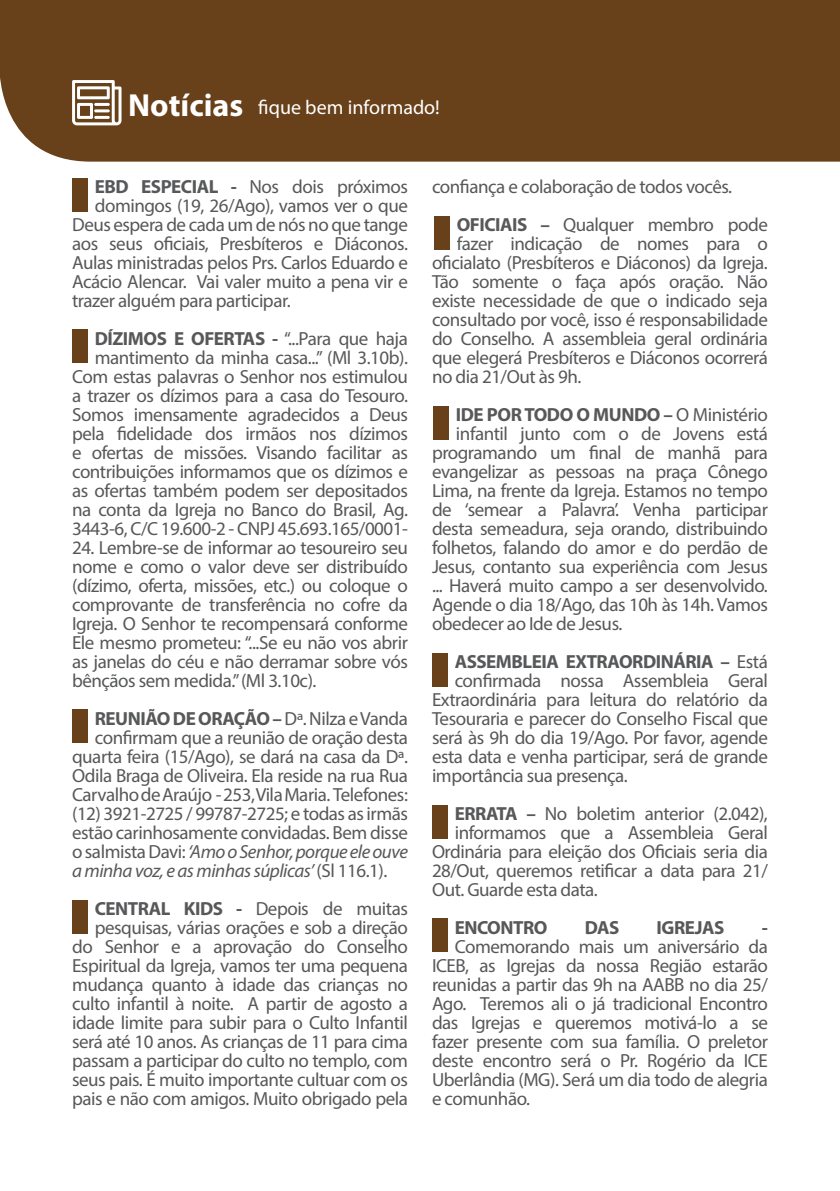
<style>
.page{position:relative;width:840px;height:1191px;background:#fff}
.page>*{position:absolute;margin:0;border:0;box-sizing:border-box;transform-origin:0 0}
.t1{font:700 32px "Myriad Pro";color:#fff}
.t2{font:20px "Myriad Pro";color:#fff}
.t3{font:19px/19px "Myriad Pro";letter-spacing:-.025em;color:#57585a;text-align:right}
.t4{font:700 19px "Myriad Pro";letter-spacing:-.025em;color:#57585a}
.t5{font:italic 19px "Myriad Pro";letter-spacing:-.025em;color:#57585a}
.s1{font-weight:700}
.s2{font-weight:400}
.s3{font-style:normal}
</style>
<div class="page">
<div style="left:0;top:0;width:839px;height:162px;background:#68401a"></div>
<svg style="left:72px;top:80px;width:49px;height:45px"></svg>
<hr style="left:94px;top:103px;width:16px;height:3px;background:#fff">
<hr style="left:94px;top:116px;width:16px;height:3px;background:#fff">
<hr style="left:94px;top:109px;width:16px;height:3px;background:#fff">
<div style="left:72px;top:178px;width:16px;height:34px;background:#68401a"></div>
<div style="left:72px;top:329px;width:16px;height:34px;background:#68401a"></div>
<div style="left:433px;top:406px;width:16px;height:33px;background:#68401a"></div>
<div style="left:434px;top:216px;width:15px;height:33px;background:#68401a"></div>
<div style="left:72px;top:709px;width:16px;height:34px;background:#68401a"></div>
<div style="left:72px;top:900px;width:16px;height:34px;background:#68401a"></div>
<div style="left:432px;top:653px;width:15px;height:34px;background:#68401a"></div>
<div style="left:432px;top:805px;width:15px;height:34px;background:#68401a"></div>
<div style="left:432px;top:918px;width:15px;height:34px;background:#68401a"></div>
<p class="t1" style="left:128px;top:84px;width:116px">Notícias</p>
<p class="t2" style="left:258px;top:95px;width:183px">fique bem informado!</p>
<p class="t3" style="left:95px;top:177px;width:314px"><span class="s1">EBD ESPECIAL -</span> Nos dois próximos</p>
<p class="t3" style="left:95px;top:196px;width:314px">domingos (19, 26/Ago), vamos ver o que</p>
<p class="t3" style="left:72px;top:215px;width:337px">Deus espera de cada um de nós no que tange</p>
<p class="t3" style="left:72px;top:234px;width:337px">aos seus oficiais, Presbíteros e Diáconos.</p>
<p class="t3" style="left:72px;top:253px;width:337px">Aulas ministradas pelos Prs. Carlos Eduardo e</p>
<p class="t3" style="left:72px;top:272px;width:337px">Acácio Alencar. Vai valer muito a pena vir e</p>
<p class="t3" style="left:72px;top:291px;width:220px">trazer alguém para participar.</p>
<p class="t3" style="left:72px;top:329px;width:337px"><span class="s1">DÍZIMOS E OFERTAS -</span> “...Para que haja mantimento da minha casa...” (Ml 3.10b).<br>Com estas palavras o Senhor nos estimulou a trazer os dízimos para a casa do Tesouro.<br>Somos imensamente agradecidos a Deus pela fidelidade dos irmãos nos dízimos e ofertas de missões. Visando facilitar as contribuições informamos que os dízimos e as ofertas também podem ser depositados na conta da Igreja no Banco do Brasil, Ag.<br>3443-6, C/C 19.600-2 - CNPJ 45.693.165/0001-</p>
<p class="t3" style="left:72px;top:538px;width:337px;text-align:justify">24. Lembre-se de informar ao tesoureiro seu nome e como o valor deve ser distribuído (dízimo, oferta, missões, etc.) ou coloque o comprovante de transferência no cofre da Igreja. O Senhor te recompensará conforme Ele mesmo prometeu: “...Se eu não vos abrir as janelas do céu e não derramar sobre vós bênçãos sem medida.” (Ml 3.10c).</p>
<p class="t4" style="left:95px;top:706px;width:314px">REUNIÃO DE ORAÇÃO – <span class="s2">Dª. Nilza e Vanda</span></p>
<p class="t3" style="left:95px;top:728px;width:314px">confirmam que a reunião de oração desta</p>
<p class="t3" style="left:72px;top:747px;width:337px">quarta feira (15/Ago), se dará na casa da Dª.</p>
<p class="t3" style="left:72px;top:766px;width:337px">Odila Braga de Oliveira. Ela reside na rua Rua</p>
<p class="t3" style="left:72px;top:785px;width:337px">Carvalho de Araújo - 253, Vila Maria. Telefones:</p>
<p class="t3" style="left:72px;top:804px;width:337px">(12) 3921-2725 / 99787-2725; e todas as irmãs</p>
<p class="t3" style="left:72px;top:823px;width:337px">estão carinhosamente convidadas. Bem disse</p>
<p class="t5" style="left:72px;top:840px;width:337px"><span class="s3">o salmista Davi:</span> ‘Amo o Senhor, porque ele ouve</p>
<p class="t5" style="left:72px;top:859px;width:317px">a minha voz, e as minhas súplicas’ <span class="s3">(Sl 116.1).</span></p>
<p class="t3" style="left:72px;top:899px;width:337px"><span class="s1">CENTRAL KIDS -</span> Depois de muitas pesquisas, várias orações e sob a direção do Senhor e a aprovação do Conselho Espiritual da Igreja, vamos ter uma pequena mudança quanto à idade das crianças no culto infantil à noite. A partir de agosto a idade limite para subir para o Culto Infantil será até 10 anos. As crianças de 11 para cima passam a participar do culto no templo, com seus pais. É muito importante cultuar com os pais e não com amigos. Muito obrigado pela</p>
<p class="t3" style="left:432px;top:177px;width:301px">confiança e colaboração de todos vocês.</p>
<p class="t3" style="left:456px;top:215px;width:312px"><span class="s1">OFICIAIS –</span> Qualquer membro pode</p>
<p class="t3" style="left:456px;top:234px;width:312px">fazer indicação de nomes para o</p>
<p class="t3" style="left:432px;top:253px;width:337px">oficialato (Presbíteros e Diáconos) da Igreja.</p>
<p class="t3" style="left:432px;top:272px;width:337px">Tão somente o faça após oração. Não</p>
<p class="t3" style="left:432px;top:291px;width:337px">existe necessidade de que o indicado seja</p>
<p class="t3" style="left:432px;top:310px;width:337px">consultado por você, isso é responsabilidade</p>
<p class="t3" style="left:432px;top:329px;width:337px">do Conselho. A assembleia geral ordinária</p>
<p class="t3" style="left:432px;top:348px;width:337px">que elegerá Presbíteros e Diáconos ocorrerá</p>
<p class="t3" style="left:432px;top:367px;width:151px">no dia 21/Out às 9h.</p>
<p class="t4" style="left:455px;top:402px;width:313px">IDE POR TODO O MUNDO – <span class="s2">O Ministério</span></p>
<p class="t3" style="left:455px;top:424px;width:313px">infantil junto com o de Jovens está</p>
<p class="t3" style="left:432px;top:443px;width:337px">programando um final de manhã para</p>
<p class="t3" style="left:432px;top:462px;width:337px">evangelizar as pessoas na praça Cônego</p>
<p class="t3" style="left:432px;top:481px;width:337px">Lima, na frente da Igreja. Estamos no tempo</p>
<p class="t3" style="left:432px;top:500px;width:337px">de ‘semear a Palavra’. Venha participar</p>
<p class="t3" style="left:432px;top:519px;width:337px">desta semeadura, seja orando, distribuindo</p>
<p class="t3" style="left:432px;top:538px;width:337px">folhetos, falando do amor e do perdão de</p>
<p class="t3" style="left:432px;top:557px;width:337px">Jesus, contanto sua experiência com Jesus</p>
<p class="t3" style="left:432px;top:576px;width:337px">... Haverá muito campo a ser desenvolvido.</p>
<p class="t3" style="left:432px;top:595px;width:337px">Agende o dia 18/Ago, das 10h às 14h. Vamos</p>
<p class="t3" style="left:432px;top:614px;width:192px">obedecer ao Ide de Jesus.</p>
<p class="t4" style="left:454px;top:649px;width:314px">ASSEMBLEIA EXTRAORDINÁRIA – <span class="s2">Está</span></p>
<p class="t3" style="left:454px;top:671px;width:314px">confirmada nossa Assembleia Geral</p>
<p class="t3" style="left:432px;top:690px;width:337px">Extraordinária para leitura do relatório da</p>
<p class="t3" style="left:432px;top:709px;width:337px">Tesouraria e parecer do Conselho Fiscal que</p>
<p class="t3" style="left:432px;top:728px;width:337px">será às 9h do dia 19/Ago. Por favor, agende</p>
<p class="t3" style="left:432px;top:747px;width:337px">esta data e venha participar, será de grande</p>
<p class="t3" style="left:432px;top:766px;width:197px">importância sua presença.</p>
<p class="t3" style="left:454px;top:804px;width:314px"><span class="s1">ERRATA –</span> No boletim anterior (2.042),</p>
<p class="t3" style="left:454px;top:823px;width:314px">informamos que a Assembleia Geral</p>
<p class="t3" style="left:432px;top:842px;width:337px">Ordinária para eleição dos Oficiais seria dia</p>
<p class="t3" style="left:432px;top:861px;width:337px">28/Out, queremos retificar a data para 21/</p>
<p class="t3" style="left:432px;top:880px;width:167px">Out. Guarde esta data.</p>
<p class="t4" style="left:454px;top:915px;width:94px">ENCONTRO</p>
<p class="t4" style="left:584px;top:915px;width:36px">DAS</p>
<p class="t4" style="left:656px;top:915px;width:69px">IGREJAS</p>
<p class="t4" style="left:761px;top:915px;width:8px">-</p>
<p class="t3" style="left:454px;top:937px;width:314px">Comemorando mais um aniversário da</p>
<p class="t3" style="left:432px;top:956px;width:337px">ICEB, as Igrejas da nossa Região estarão</p>
<p class="t3" style="left:432px;top:975px;width:337px">reunidas a partir das 9h na AABB no dia 25/</p>
<p class="t3" style="left:432px;top:994px;width:337px">Ago. Teremos ali o já tradicional Encontro</p>
<p class="t3" style="left:432px;top:1013px;width:337px">das Igrejas e queremos motivá-lo a se</p>
<p class="t3" style="left:432px;top:1032px;width:337px">fazer presente com sua família. O preletor</p>
<p class="t3" style="left:432px;top:1051px;width:337px">deste encontro será o Pr. Rogério da ICE</p>
<p class="t3" style="left:432px;top:1070px;width:337px">Uberlândia (MG). Será um dia todo de alegria</p>
<p class="t3" style="left:432px;top:1089px;width:100px">e comunhão.</p>
</div>
